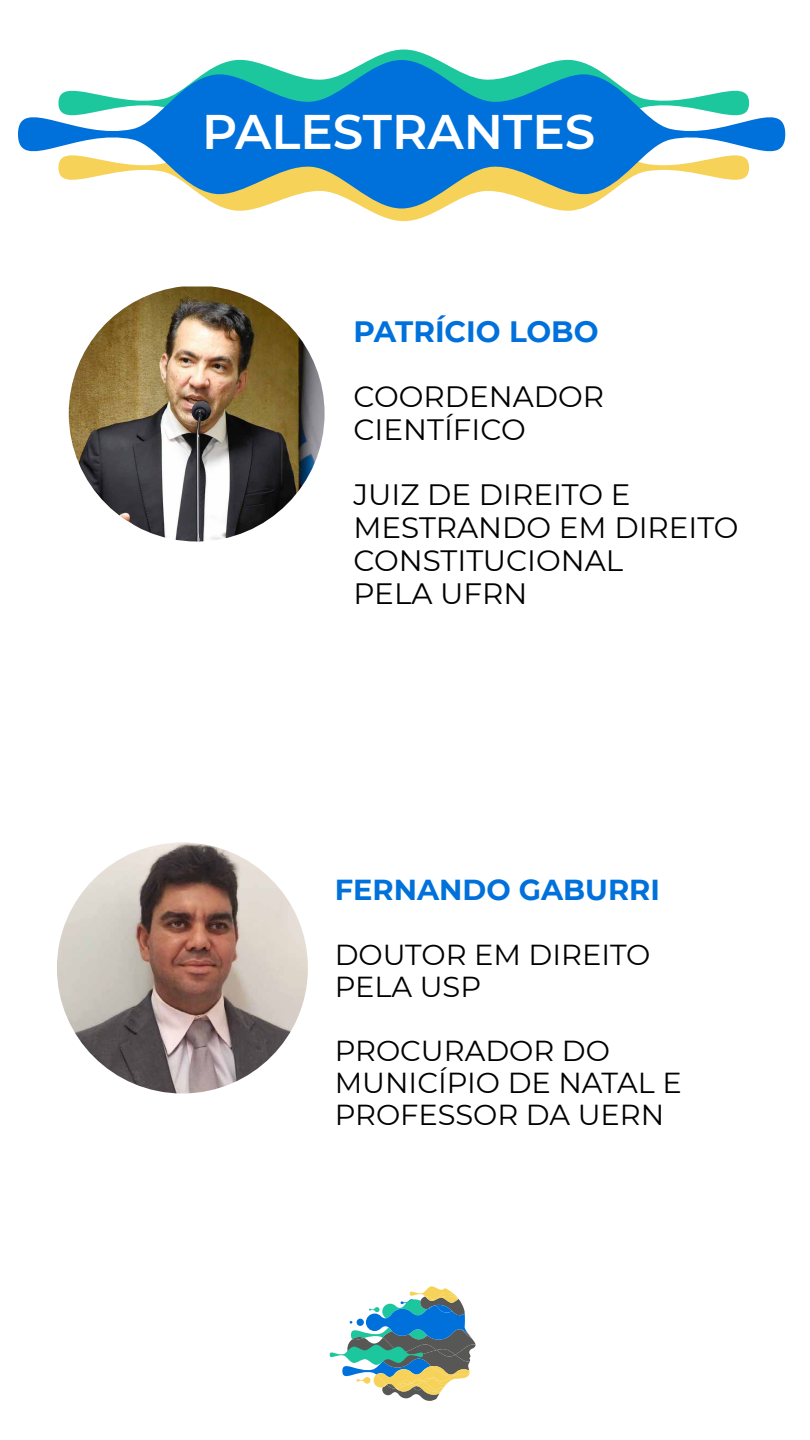
<style>
.page{position:relative;width:810px;height:1440px;background:#fff}
.page>*{position:absolute;margin:0;border:0;box-sizing:border-box;transform-origin:0 0}
.t1{font:600 48.53px "Montserrat";color:#fff}
.t2{font:29.4px/32.7px "Montserrat";color:#000}
.t3{font:700 29.4px "Montserrat";color:#0071db}
.t4{font:28.88px/32.1px "Montserrat";color:#000}
.t5{font:700 28.88px "Montserrat";color:#0071db}
</style>
<div class="page">
<img style="left:69px;top:286px;width:256px;height:256px">
<svg style="left:237px;top:50px;width:334px;height:10px"></svg>
<svg style="left:225px;top:208px;width:358px;height:13px"></svg>
<svg style="left:18px;top:60px;width:767px;height:148px"></svg>
<img style="left:57px;top:842px;width:251px;height:252px;border-radius:126px">
<svg style="left:330px;top:1286px;width:146px;height:115px"></svg>
<h1 class="t1" style="left:202px;top:98px;width:395px">PALESTRANTES</h1>
<p class="t3" style="left:354px;top:310px;width:247px">PATRÍCIO LOBO</p>
<p class="t2" style="left:354px;top:380px;width:252px">COORDENADOR<br>CIENTÍFICO</p>
<p class="t2" style="left:354px;top:478px;width:387px">JUIZ DE DIREITO E<br>MESTRANDO EM DIREITO<br>CONSTITUCIONAL<br>PELA UFRN</p>
<p class="t5" style="left:335px;top:869px;width:327px">FERNANDO GABURRI</p>
<p class="t4" style="left:335px;top:937px;width:317px">DOUTOR EM DIREITO<br>PELA USP</p>
<p class="t4" style="left:335px;top:1033px;width:348px">PROCURADOR DO<br>MUNICÍPIO DE NATAL E<br>PROFESSOR DA UERN</p>
</div>
